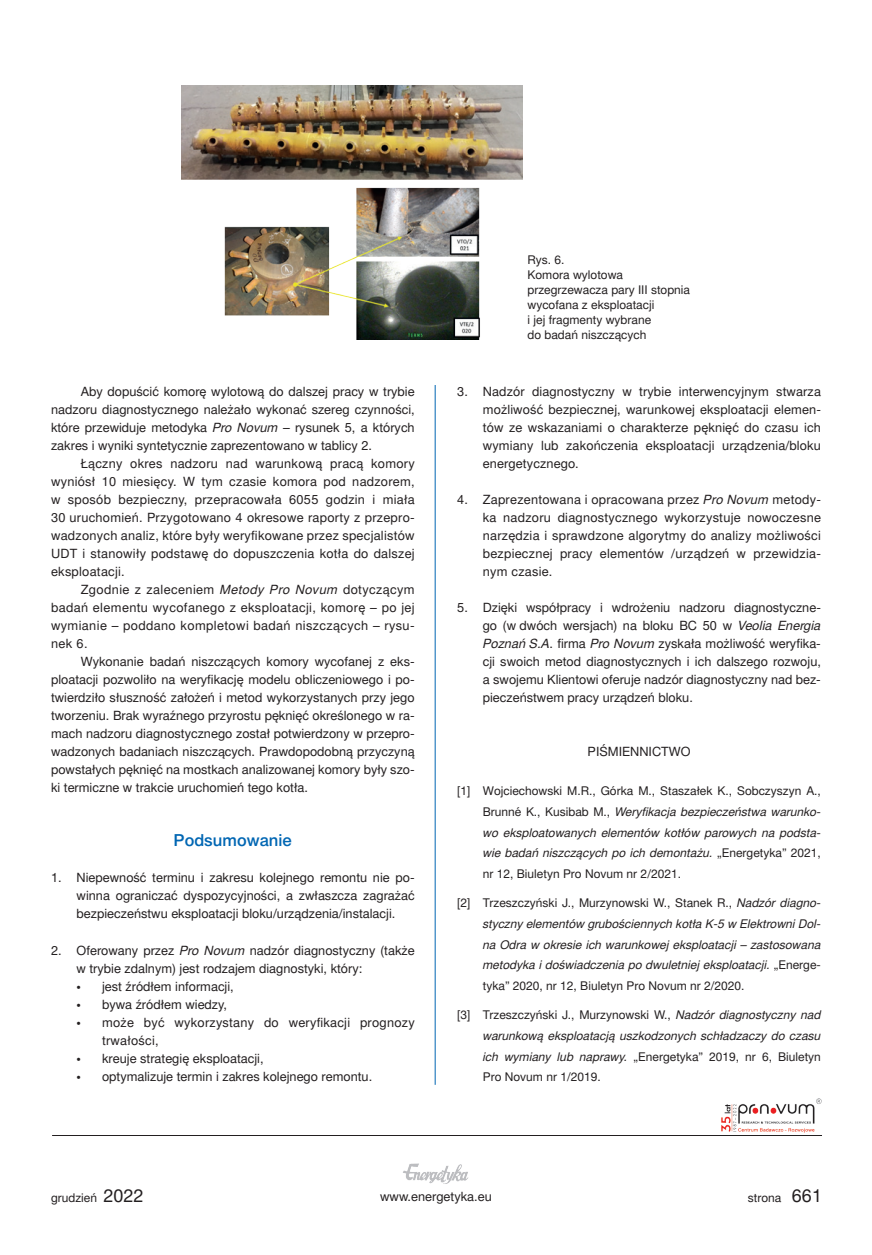
<style>
.page{position:relative;width:872px;height:1255px;background:#fff}
.page>*{position:absolute;margin:0;border:0;box-sizing:border-box;transform-origin:0 0}
.t1{font:16.5px "Switzer EFN Medium";color:#0166b3}
.t2{font:12.75px/18px "Switzer EFN";color:#231f20;text-align:justify}
.t3{font:12.75px/18px "Switzer EFN";letter-spacing:.02em;color:#231f20}
.t4{font:italic 12px/20.7px "Switzer EFN";color:#231f20;text-align:justify}
.t5{font:12px/15px "Switzer EFN";color:#231f20;text-align:justify}
.s1{font-style:italic}
.s2{font-size:10.5px}
.s3{font-style:normal}
.s4{font-size:18px}
</style>
<div class="page">
<img style="left:403px;top:1163px;width:66px;height:21px">
<hr style="left:435px;top:385px;width:1px;height:699px;background:#0166b3">
<img style="left:182px;top:85px;width:340px;height:254px">
<hr style="left:52px;top:1135px;width:770px;height:1px;background:#231f20">
<img style="left:721px;top:1098px;width:101px;height:35px">
<p class="t2" style="left:51px;top:383px;width:365px;text-indent:30px">Aby dopuścić komorę wylotową do dalszej pracy w trybie nadzoru diagnostycznego należało wykonać szereg czynności, które przewiduje metodyka <span class="s1">Pro Novum</span> – rysunek 5, a których zakres i wyniki syntetycznie zaprezentowano w tablicy 2.</p>
<p class="t2" style="left:51px;top:455px;width:365px;text-indent:30px">Łączny okres nadzoru nad warunkową pracą komory wyniósł 10 miesięcy. W tym czasie komora pod nadzorem, w sposób bezpieczny, przepracowała 6055 godzin i miała 30 uruchomień. Przygotowano 4 okresowe raporty z przepro&shy;wadzonych analiz, które były weryfikowane przez specjalistów UDT i stanowiły podstawę do dopuszczenia kotła do dalszej eksploatacji.</p>
<p class="t2" style="left:51px;top:581px;width:365px;text-indent:30px">Zgodnie z zaleceniem <span class="s1">Metody Pro Novum</span> dotyczącym badań elementu wycofanego z eksploatacji, komorę – po jej wymianie – poddano kompletowi badań niszczących – rysu&shy;nek 6.</p>
<p class="t2" style="left:51px;top:653px;width:365px;text-indent:30px">Wykonanie badań niszczących komory wycofanej z eks&shy;ploatacji pozwoliło na weryfikację modelu obliczeniowego i po&shy;twierdziło słuszność założeń i metod wykorzystanych przy jego tworzeniu. Brak wyraźnego przyrostu pęknięć określonego w ra&shy;mach nadzoru diagnostycznego został potwierdzony w przepro&shy;wadzonych badaniach niszczących. Prawdopodobną przyczyną powstałych pęknięć na mostkach analizowanej komory były szo&shy;ki termiczne w trakcie uruchomień tego kotła.</p>
<p class="t1" style="left:174px;top:830px;width:120px">Podsumowanie</p>
<p class="t2" style="left:77px;top:869px;width:340px;text-indent:-26px">1. Niepewność terminu i zakresu kolejnego remontu nie po&shy;winna ograniczać dyspozycyjności, a zwłaszcza zagrażać bezpieczeństwu eksploatacji bloku/urządzenia/instalacji.</p>
<p class="t2" style="left:77px;top:941px;width:340px;text-indent:-26px">2. Oferowany przez <span class="s1">Pro Novum</span> nadzór diagnostyczny (także w trybie zdalnym) jest rodzajem diagnostyki, który:</p>
<p class="t2" style="left:77px;top:977px;width:159px"><span class="s2">•</span> jest źródłem informacji,</p>
<p class="t2" style="left:77px;top:995px;width:152px"><span class="s2">•</span> bywa źródłem wiedzy,</p>
<p class="t3" style="left:102px;top:1013px;width:314px;text-indent:-26px"><span class="s2">•</span> może być wykorzystany do weryfikacji prognozy trwałości,</p>
<p class="t2" style="left:77px;top:1049px;width:188px"><span class="s2">•</span> kreuje strategię eksploatacji,</p>
<p class="t2" style="left:77px;top:1067px;width:297px"><span class="s2">•</span> optymalizuje termin i zakres kolejnego remontu.</p>
<p class="t5" style="left:527px;top:252px;width:164px;text-align:left">Rys. 6.<br>Komora wylotowa przegrzewacza pary III stopnia wycofana z eksploatacji<br>i jej fragmenty wybrane<br>do badań niszczących</p>
<p class="t2" style="left:483px;top:383px;width:340px;text-indent:-26px">3. Nadzór diagnostyczny w trybie interwencyjnym stwarza możliwość bezpiecznej, warunkowej eksploatacji elemen&shy;tów ze wskazaniami o charakterze pęknięć do czasu ich wymiany lub zakończenia eksploatacji urządzenia/bloku energetycznego.</p>
<p class="t2" style="left:483px;top:491px;width:340px;text-indent:-26px">4. Zaprezentowana i opracowana przez <span class="s1">Pro Novum</span> metody&shy;ka nadzoru diagnostycznego wykorzystuje nowoczesne narzędzia i sprawdzone algorytmy do analizy możliwości bezpiecznej pracy elementów /urządzeń w przewidzia&shy;nym czasie.</p>
<p class="t2" style="left:483px;top:599px;width:340px;text-indent:-26px">5. Dzięki współpracy i wdrożeniu nadzoru diagnostyczne&shy;go (w dwóch wersjach) na bloku BC 50 w <span class="s1">Veolia Energia Poznań S.A</span>. firma <span class="s1">Pro Novum</span> zyskała możliwość weryfika&shy;cji swoich metod diagnostycznych i ich dalszego rozwoju, a swojemu Klientowi oferuje nadzór diagnostyczny nad bez&shy;pieczeństwem pracy urządzeń bloku.</p>
<p class="t2" style="left:587px;top:743px;width:104px">PIŚMIENNICTWO</p>
<p class="t5" style="left:483px;top:780px;width:340px;line-height:20.7px;text-indent:-26px">[1] Wojciechowski M.R., Górka M., Staszałek K., Sobczyszyn A., Brunné K., Kusibab M., <span class="s1">Weryfikacja bezpieczeństwa warunko&shy;wo eksploatowanych elementów kotłów parowych na podsta&shy;wie badań niszczących po ich demontażu.</span> „Energetyka” 2021, nr 12, Biuletyn Pro Novum nr 2/2021.</p>
<p class="t4" style="left:483px;top:892px;width:340px;text-indent:-26px"><span class="s3">[2] Trzeszczyński J., Murzynowski W., Stanek R.,</span> Nadzór diagno&shy;styczny elementów grubościennych kotła K-5 w Elektrowni Dol&shy;na Odra w okresie ich warunkowej eksploatacji – zastosowana metodyka i doświadczenia po dwuletniej eksploatacji. <span class="s3">„Energe&shy;tyka” 2020, nr 12, Biuletyn Pro Novum nr 2/2020.</span></p>
<p class="t4" style="left:483px;top:1004px;width:340px;text-indent:-26px"><span class="s3">[3] Trzeszczyński J., Murzynowski W.,</span> Nadzór diagnostyczny nad warunkową eksploatacją uszkodzonych schładzaczy do czasu ich wymiany lub naprawy. <span class="s3">„Energetyka” 2019, nr 6, Biuletyn Pro Novum nr 1/2019.</span></p>
<p class="t5" style="left:51px;top:1190px;width:94px">grudzień <span class="s4">2022</span></p>
<p class="t2" style="left:380px;top:1188px;width:113px">www.energetyka.eu</p>
<p class="t5" style="left:748px;top:1190px;width:76px">strona <span class="s4">661</span></p>
</div>
